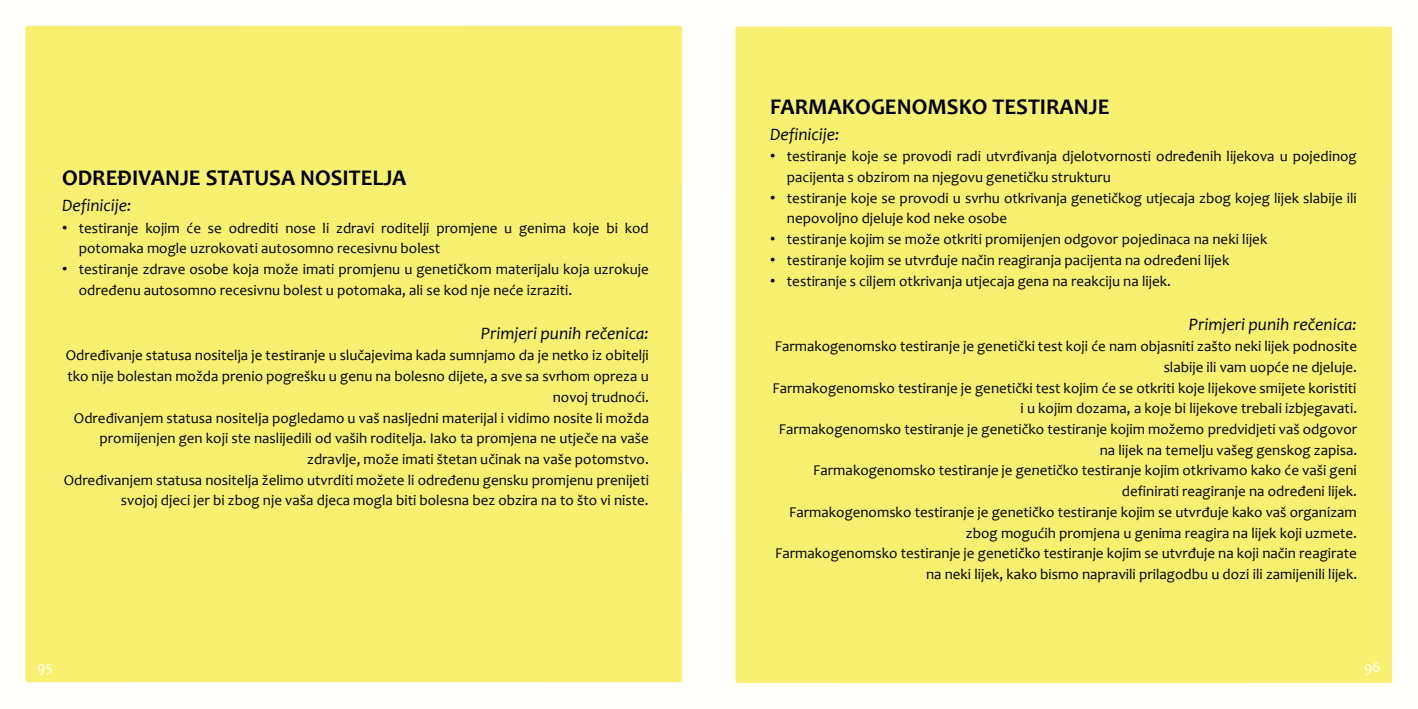
<style>
.page{position:relative;width:1418px;height:709px;background:#fff}
.page>*{position:absolute;margin:0;border:0;box-sizing:border-box;transform-origin:0 0}
.t1{font:700 22.5px "Candara";color:#000}
.t2{font:italic 17.5px "Candara";color:#000}
.t3{font:15px/20.8px "Candara";color:#000}
.t4{font:15px "Candara";color:#fff}
.s1{font-family:"Arial"}
</style>
<div class="page">
<div style="left:25px;top:118px;width:329px;height:118px;background:#f8f071"></div>
<div style="left:25px;top:236px;width:329px;height:118px;background:#f8f071"></div>
<div style="left:25px;top:354px;width:329px;height:118px;background:#f8f071"></div>
<div style="left:25px;top:472px;width:329px;height:119px;background:#f8f071"></div>
<div style="left:25px;top:591px;width:329px;height:92px;background:#f8f071"></div>
<div style="left:354px;top:25px;width:329px;height:93px;background:#f8f071"></div>
<div style="left:354px;top:118px;width:329px;height:118px;background:#f8f071"></div>
<div style="left:354px;top:236px;width:329px;height:118px;background:#f8f071"></div>
<div style="left:354px;top:354px;width:329px;height:118px;background:#f8f071"></div>
<div style="left:354px;top:472px;width:329px;height:119px;background:#f8f071"></div>
<div style="left:354px;top:591px;width:329px;height:92px;background:#f8f071"></div>
<div style="left:735px;top:26px;width:328px;height:92px;background:#f8f071"></div>
<div style="left:735px;top:118px;width:328px;height:118px;background:#f8f071"></div>
<div style="left:735px;top:236px;width:328px;height:118px;background:#f8f071"></div>
<div style="left:735px;top:354px;width:328px;height:118px;background:#f8f071"></div>
<div style="left:735px;top:472px;width:328px;height:119px;background:#f8f071"></div>
<div style="left:735px;top:591px;width:328px;height:92px;background:#f8f071"></div>
<div style="left:1063px;top:26px;width:330px;height:92px;background:#f8f071"></div>
<div style="left:1063px;top:118px;width:330px;height:118px;background:#f8f071"></div>
<div style="left:1063px;top:236px;width:330px;height:118px;background:#f8f071"></div>
<div style="left:1063px;top:354px;width:330px;height:118px;background:#f8f071"></div>
<div style="left:1063px;top:472px;width:330px;height:119px;background:#f8f071"></div>
<div style="left:1063px;top:591px;width:330px;height:92px;background:#f8f071"></div>
<p class="t1" style="left:62px;top:164px;width:346px">ODREĐIVANJE STATUSA NOSITELJA</p>
<p class="t2" style="left:62px;top:194px;width:71px">Definicije:</p>
<p class="t3" style="left:79px;top:217px;width:571px;text-indent:-17px"><span class="s1">•</span> testiranje kojim će se odrediti nose li zdravi roditelji promjene u genima koje bi kod potomaka mogle uzrokovati autosomno recesivnu bolest</p>
<p class="t3" style="left:79px;top:259px;width:571px;text-indent:-17px"><span class="s1">•</span> testiranje zdrave osobe koja može imati promjenu u genetičkom materijalu koja uzrokuje određenu autosomno recesivnu bolest u potomaka, ali se kod nje neće izraziti.</p>
<p class="t2" style="left:481px;top:322px;width:169px">Primjeri punih rečenica:</p>
<p class="t3" style="left:66px;top:345px;width:584px">Određivanje statusa nositelja je testiranje u slučajevima kada sumnjamo da je netko iz obitelji tko nije bolestan možda prenio pogrešku u genu na bolesno dijete, a sve sa svrhom opreza u</p>
<p class="t3" style="left:64px;top:407px;width:587px;text-align:right">Određivanjem statusa nositelja pogledamo u vaš nasljedni materijal i vidimo nosite li možda promijenjen gen koji ste naslijedili od vaših roditelja. Iako ta promjena ne utječe na vaše zdravlje, može imati štetan učinak na vaše potomstvo.<br>Određivanjem statusa nositelja želimo utvrditi možete li određenu gensku promjenu prenijeti svojoj djeci jer bi zbog nje vaša djeca mogla biti bolesna bez obzira na to što vi niste.</p>
<p class="t3" style="left:553px;top:386px;width:98px">novoj trudnoći.</p>
<p class="t4" style="left:37px;top:658px;width:17px">95</p>
<p class="t1" style="left:770px;top:92px;width:341px">FARMAKOGENOMSKO TESTIRANJE</p>
<p class="t2" style="left:770px;top:123px;width:71px">Definicije:</p>
<p class="t3" style="left:787px;top:146px;width:571px;text-indent:-17px"><span class="s1">•</span> testiranje koje se provodi radi utvrđivanja djelotvornosti određenih lijekova u pojedinog pacijenta s obzirom na njegovu genetičku strukturu</p>
<p class="t3" style="left:787px;top:187px;width:571px;text-indent:-17px"><span class="s1">•</span> testiranje koje se provodi u svrhu otkrivanja genetičkog utjecaja zbog kojeg lijek slabije ili nepovoljno djeluje kod neke osobe</p>
<p class="t3" style="left:770px;top:229px;width:46px"><span class="s1">•</span>t ti</p>
<p class="t3" style="left:857px;top:229px;width:126px">o m se može otk iti</p>
<p class="t3" style="left:792px;top:229px;width:81px">es ranje k ji</p>
<p class="t3" style="left:1141px;top:229px;width:127px">e naca na neki lij ke</p>
<p class="t3" style="left:1026px;top:229px;width:136px">en en odgovor poj di</p>
<p class="t3" style="left:770px;top:249px;width:461px"><span class="s1">•</span> testiranje kojim se utvrđuje način reagiranja pacijenta na određeni lijek</p>
<p class="t3" style="left:770px;top:270px;width:402px"><span class="s1">•</span> testiranje s ciljem otkrivanja utjecaja gena na reakciju na lijek.</p>
<p class="t3" style="left:964px;top:229px;width:82px">r promij j</p>
<p class="t2" style="left:1188px;top:313px;width:169px">Primjeri punih rečenica:</p>
<p class="t3" style="left:1163px;top:356px;width:195px">slabije ili vam uopće ne djeluje.</p>
<p class="t3" style="left:774px;top:336px;width:584px">Farmakogenomsko testiranje je genetički test koji će nam objasniti zašto neki lijek podnosite</p>
<p class="t3" style="left:772px;top:377px;width:586px;text-align:right">Farmakogenomsko testiranje je genetički test kojim će se otkriti koje lijekove smijete koristiti i u kojim dozama, a koje bi lijekove trebali izbjegavati.<br>Farmakogenomsko testiranje je genetičko testiranje kojim možemo predvidjeti vaš odgovor</p>
<p class="t3" style="left:813px;top:460px;width:545px">Farmakogenomsko testiranje je genetičko testiranje kojim otkrivamo kako će vaši geni</p>
<p class="t3" style="left:775px;top:501px;width:583px;text-align:right">Farmakogenomsko testiranje je genetičko testiranje kojim se utvrđuje kako vaš organizam zbog mogućih promjena u genima reagira na lijek koji uzmete.<br>Farmakogenomsko testiranje je genetičko testiranje kojim se utvrđuje na koji način reagirate na neki lijek, kako bismo napravili prilagodbu u dozi ili zamijenili lijek.</p>
<p class="t3" style="left:1099px;top:439px;width:259px">na lijek na temelju vašeg genskog zapisa.</p>
<p class="t3" style="left:1121px;top:481px;width:236px">definirati reagiranje na određeni lijek.</p>
<p class="t4" style="left:1363px;top:658px;width:18px">96</p>
</div>
